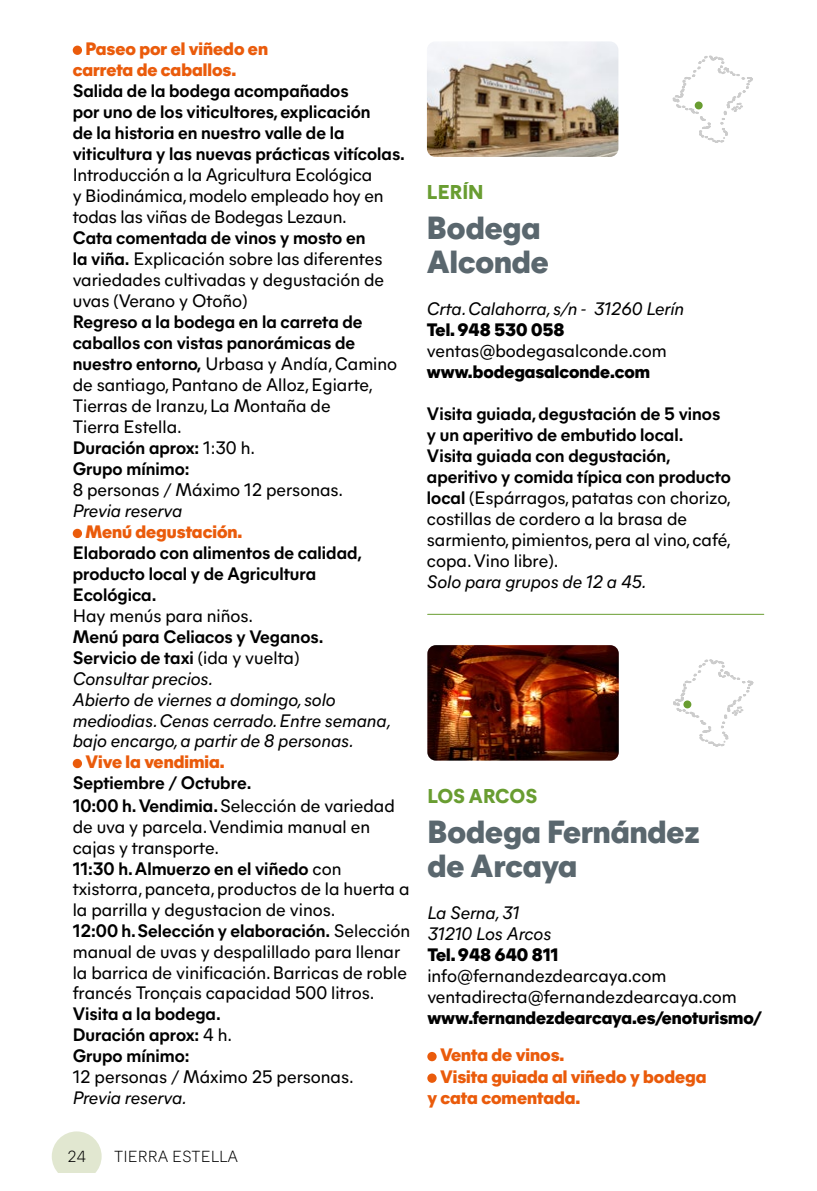
<style>
.page{position:relative;width:817px;height:1191px;background:#fff}
.page>*{position:absolute;margin:0;border:0;box-sizing:border-box;transform-origin:0 0}
.t1{font:800 32px "Mier A";color:#5a676e}
.t2{font:800 20px "Mier A";color:#699d31}
.t3{font:18px/21px "Mier A";color:#000}
.t4{font:700 18px/21px "Mier A";color:#000}
.t5{font:italic 18px/20.8px "Mier A";color:#000}
.t6{font:800 18px "Mier A";color:#ea5b0b}
.t7{font:800 18px "Mier A";color:#000}
.t8{font:300 16px "Mier A";color:#000}
.s1{font-weight:400}
.s2{font-weight:700}
</style>
<div class="page">
<div style="left:73px;top:46px;width:9px;height:9px;background:#ea5b0b;border-radius:50%"></div>
<div style="left:73px;top:529px;width:9px;height:9px;background:#ea5b0b;border-radius:50%"></div>
<div style="left:73px;top:759px;width:9px;height:9px;background:#ea5b0b;border-radius:50%"></div>
<div style="left:427px;top:1052px;width:9px;height:9px;background:#ea5b0b;border-radius:50%"></div>
<div style="left:427px;top:1073px;width:9px;height:9px;background:#ea5b0b;border-radius:50%"></div>
<img style="left:427px;top:645px;width:191px;height:115px">
<img style="left:427px;top:41px;width:191px;height:116px">
<svg style="left:672px;top:55px;width:81px;height:88px"></svg>
<svg style="left:673px;top:659px;width:81px;height:88px"></svg>
<hr style="left:427px;top:614px;width:336px;height:1px;background:#699d31">
<div style="left:52px;top:1131px;width:50px;height:50px;background:#e1e7d0;border-radius:50%"></div>
<div style="left:0;top:1173px;width:153px;height:18px;background:#fff"></div>
<p class="t6" style="left:85px;top:35px;width:184px">Paseo por el viñedo en</p>
<p class="t6" style="left:73px;top:56px;width:165px">carreta de caballos.</p>
<p class="t4" style="left:73px;top:79px;width:334px">Salida de la bodega acompañados<br>por uno de los viticultores, explicación<br>de la historia en nuestro valle de la viticultura y las nuevas prácticas vitícolas.<br><span class="s1">Introducción a la Agricultura Ecológica<br>y Biodinámica, modelo empleado hoy en todas las viñas de Bodegas Lezaun.</span></p>
<p class="t3" style="left:73px;top:226px;width:313px"><span class="s2">Cata comentada de vinos y mosto en la viña.</span> Explicación sobre las diferentes variedades cultivadas y degustación de uvas (Verano y Otoño)</p>
<p class="t3" style="left:73px;top:310px;width:326px"><span class="s2">Regreso a la bodega en la carreta de caballos con vistas panorámicas de nuestro entorno,</span> Urbasa y Andía, Camino de santiago, Pantano de Alloz, Egiarte, Tierras de Iranzu, La Montaña de</p>
<p class="t3" style="left:73px;top:415px;width:110px">Tierra Estella.</p>
<p class="t4" style="left:73px;top:436px;width:184px">Duración aprox: <span class="s1">1:30 h.</span></p>
<p class="t4" style="left:73px;top:457px;width:118px">Grupo mínimo:</p>
<p class="t3" style="left:73px;top:478px;width:272px">8 personas / Máximo 12 personas.</p>
<p class="t5" style="left:73px;top:499px;width:111px">Previa reserva</p>
<p class="t6" style="left:85px;top:518px;width:158px">Menú degustación.</p>
<p class="t4" style="left:73px;top:541px;width:291px">Elaborado con alimentos de calidad, producto local y de Agricultura</p>
<p class="t4" style="left:73px;top:583px;width:85px">Ecológica.</p>
<p class="t3" style="left:73px;top:604px;width:182px">Hay menús para niños.</p>
<p class="t4" style="left:73px;top:625px;width:252px">Menú para Celiacos y Veganos.</p>
<p class="t4" style="left:73px;top:646px;width:228px">Servicio de taxi <span class="s1">(ida y vuelta)</span></p>
<p class="t5" style="left:73px;top:667px;width:142px">Consultar precios.</p>
<p class="t5" style="left:73px;top:688px;width:320px">Abierto de viernes a domingo,solo mediodias. Cenas cerrado. Entre semana, bajo encargo, a partir de 8 personas.</p>
<p class="t6" style="left:85px;top:748px;width:141px">Vive la vendimia.</p>
<p class="t4" style="left:73px;top:771px;width:180px">Septiembre / Octubre.</p>
<p class="t3" style="left:73px;top:794px;width:323px"><span class="s2">10:00 h.Vendimia.</span> Selección de variedad de uva y parcela. Vendimia manual en cajas y transporte.</p>
<p class="t3" style="left:73px;top:856px;width:338px"><span class="s2">11:30 h.Almuerzo en el viñedo</span> con txistorra, panceta, productos de la huerta a la parrilla y degustacion de vinos.</p>
<p class="t3" style="left:73px;top:919px;width:339px"><span class="s2">12:00 h.Selección y elaboración.</span> Selección manual de uvas y despalillado para llenar la barrica de vinificación. Barricas de roble francés Tronçais capacidad 500 litros.</p>
<p class="t4" style="left:73px;top:1002px;width:149px">Visita a la bodega.</p>
<p class="t4" style="left:73px;top:1023px;width:161px">Duración aprox: <span class="s1">4 h.</span></p>
<p class="t4" style="left:73px;top:1044px;width:118px">Grupo mínimo:</p>
<p class="t3" style="left:73px;top:1064px;width:282px">12 personas / Máximo 25 personas.</p>
<p class="t5" style="left:73px;top:1085px;width:115px">Previa reserva.</p>
<p class="t8" style="left:68px;top:1145px;width:20px">24</p>
<p class="t8" style="left:114px;top:1145px;width:125px">TIERRA ESTELLA</p>
<p class="t2" style="left:427px;top:177px;width:58px">LERÍN</p>
<p class="t1" style="left:427px;top:204px;width:115px">Bodega</p>
<p class="t1" style="left:427px;top:238px;width:123px">Alconde</p>
<p class="t5" style="left:427px;top:297px;width:259px">Crta. Calahorra, s/n - 31260 Lerín</p>
<p class="t7" style="left:427px;top:316px;width:139px">Tel. 948 530 058</p>
<p class="t3" style="left:427px;top:339px;width:241px">ventas@bodegasalconde.com</p>
<p class="t7" style="left:427px;top:358px;width:224px">www.bodegasalconde.com</p>
<p class="t4" style="left:427px;top:402px;width:295px">Visita guiada, degustación de 5 vinos</p>
<p class="t4" style="left:427px;top:423px;width:258px">y un aperitivo de embutido local.</p>
<p class="t4" style="left:427px;top:444px;width:245px">Visita guiada con degustación,</p>
<p class="t3" style="left:427px;top:465px;width:305px"><span class="s2">aperitivo y comida típica con producto local</span> (Espárragos, patatas con chorizo, costillas de cordero a la brasa de sarmiento, pimientos, pera al vino, café, copa. Vino libre).</p>
<p class="t5" style="left:427px;top:570px;width:221px">Solo para grupos de 12 a 45.</p>
<p class="t2" style="left:427px;top:781px;width:111px">LOS ARCOS</p>
<p class="t1" style="left:427px;top:808px;width:274px">Bodega Fernández</p>
<p class="t1" style="left:427px;top:842px;width:151px">de Arcaya</p>
<p class="t5" style="left:427px;top:900px;width:93px">La Serna, 31</p>
<p class="t5" style="left:427px;top:921px;width:125px">31210 Los Arcos</p>
<p class="t7" style="left:427px;top:941px;width:132px">Tel. 948 640 811</p>
<p class="t3" style="left:427px;top:963px;width:240px">info@fernandezdearcaya.com</p>
<p class="t3" style="left:427px;top:984px;width:311px">ventadirecta@fernandezdearcaya.com</p>
<p class="t7" style="left:427px;top:1004px;width:336px">www.fernandezdearcaya.es/enoturismo/</p>
<p class="t6" style="left:440px;top:1041px;width:126px">Venta de vinos.</p>
<p class="t6" style="left:440px;top:1063px;width:268px">Visita guiada al viñedo y bodega</p>
<p class="t6" style="left:427px;top:1084px;width:154px">y cata comentada.</p>
</div>
